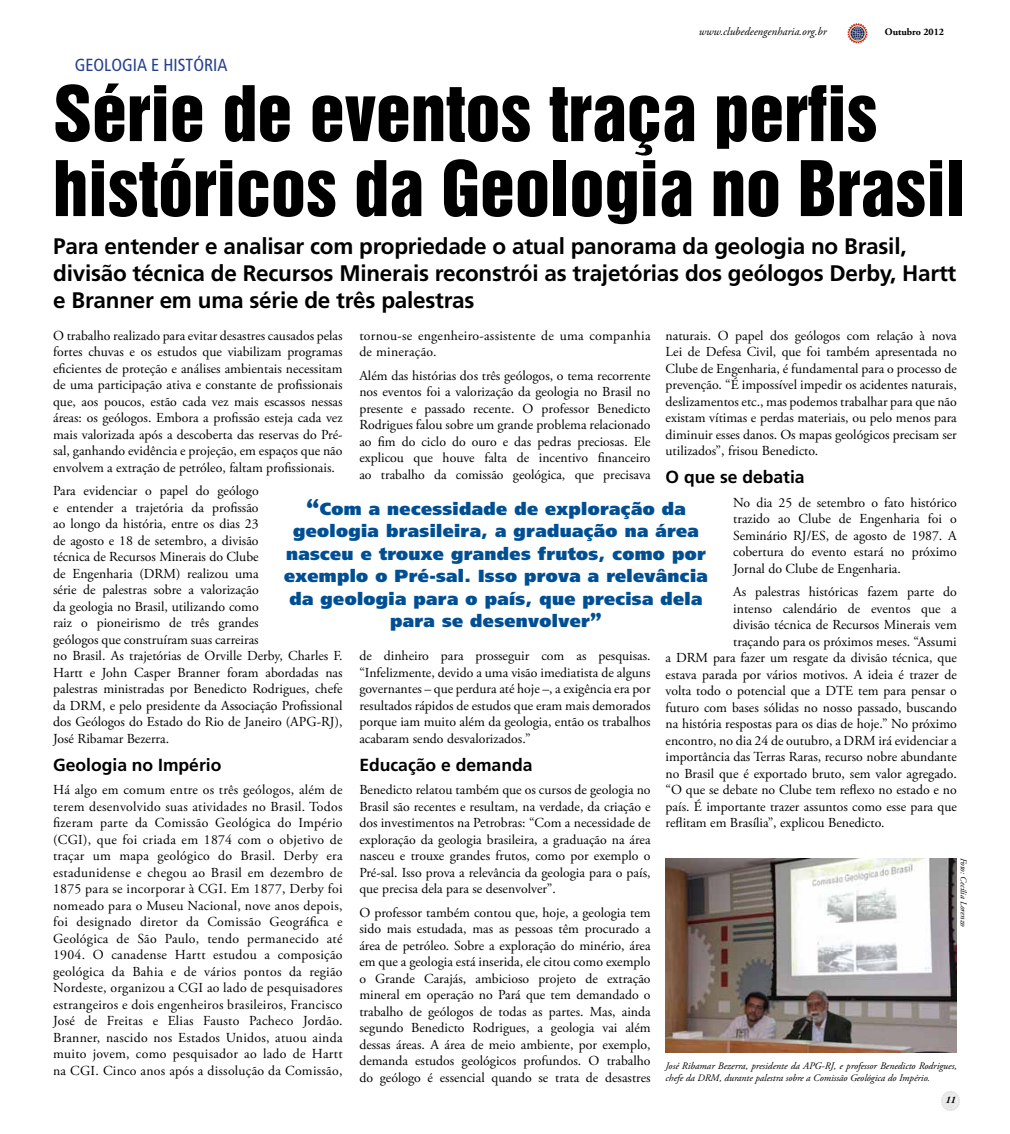
<style>
.page{position:relative;width:1010px;height:1134px;background:#fff}
.page>*{position:absolute;margin:0;border:0;box-sizing:border-box;transform-origin:0 0}
.t1{font:70px/75px "Helvetica Inserat LT Std";color:#000}
.t2{font:700 22.5px/27px "Frutiger";letter-spacing:-.01em;color:#000}
.t3{font:900 17.5px/22.5px "Frutiger";letter-spacing:.02em;color:#004f93;text-align:center}
.t4{font:700 17.5px "Frutiger";color:#000}
.t5{font:condensed 17.5px "Frutiger";color:#25408f}
.t6{font:13.75px/16.5px "Adobe Garamond Pro";color:#000;text-align:justify}
.t7{font:13.75px/16.5px "Adobe Garamond Pro";letter-spacing:.02em;color:#000}
.t8{font:italic 11.25px "Adobe Garamond Pro";color:#000}
.t9{font:italic 10px/12px "Adobe Garamond Pro";color:#000}
.t10{font:700 10px "Adobe Garamond Pro";color:#000}
.t11{font:italic 700 10px "Adobe Garamond Pro";color:#000}
.t12{font:italic 8.75px "Adobe Garamond Pro";color:#000}
.s1{font-family:"Cooper Black Std";font-weight:400;font-size:22.5px}
.s2{font-family:"Cooper Black Std";font-weight:400;font-size:20px}
</style>
<div class="page">
<img style="left:942px;top:1091px;width:17px;height:19px">
<svg style="left:847px;top:23px;width:20px;height:20px"></svg>
<img style="left:666px;top:858px;width:291px;height:194px">
<p class="t5" style="left:75px;top:54px;width:154px">GEOLOGIA E HISTÓRIA</p>
<p class="t8" style="left:699px;top:24px;width:129px">www.clubedeengenharia.org.br</p>
<p class="t10" style="left:885px;top:26px;width:61px">Outubro 2012</p>
<h1 class="t1" style="left:53px;top:78px;width:913px">Série de eventos traça perfis históricos da Geologia no Brasil</h1>
<h2 class="t2" style="left:53px;top:233px;width:905px">Para entender e analisar com propriedade o atual panorama da geologia no Brasil, divisão técnica de Recursos Minerais reconstrói as trajetórias dos geólogos Derby, Hartt e Branner em uma série de três palestras</h2>
<p class="t7" style="left:359px;top:327px;width:293px">tornou-se engenheiro-assistente de uma companhia de mineração.</p>
<p class="t6" style="left:359px;top:367px;width:293px">Além das histórias dos três geólogos, o tema recorrente nos eventos foi a valorização da geologia no Brasil no presente e passado recente. O professor Benedicto Rodrigues falou sobre um grande problema relacionado ao fim do ciclo do ouro e das pedras preciosas. Ele explicou que houve falta de incentivo financeiro ao trabalho da comissão geológica, que precisava</p>
<p class="t6" style="left:666px;top:327px;width:293px">naturais. O papel dos geólogos com relação à nova Lei de Defesa Civil, que foi também apresentada no Clube de Engenharia, é fundamental para o processo de prevenção. “É impossível impedir os acidentes naturais, deslizamentos etc., mas podemos trabalhar para que não existam vítimas e perdas materiais, ou pelo menos para diminuir esses danos. Os mapas geológicos precisam ser utilizados”, frisou Benedicto.</p>
<p class="t4" style="left:666px;top:467px;width:141px">O que se debatia</p>
<p class="t6" style="left:733px;top:495px;width:225px">No dia 25 de setembro o fato histórico trazido ao Clube de Engenharia foi o Seminário RJ/ES, de agosto de 1987. A cobertura do evento estará no próximo Jornal do Clube de Engenharia.</p>
<p class="t6" style="left:733px;top:584px;width:225px">As palestras históricas fazem parte do</p>
<p class="t6" style="left:733px;top:601px;width:225px">intenso calendário de eventos que a</p>
<p class="t6" style="left:733px;top:617px;width:225px">divisão técnica de Recursos Minerais vem</p>
<p class="t6" style="left:733px;top:634px;width:225px">traçando para os próximos meses. “Assumi</p>
<p class="t6" style="left:666px;top:650px;width:293px">a DRM para fazer um resgate da divisão técnica, que</p>
<p class="t6" style="left:666px;top:667px;width:293px">estava parada por vários motivos. A ideia é trazer de</p>
<p class="t6" style="left:666px;top:683px;width:293px">volta todo o potencial que a DTE tem para pensar o</p>
<p class="t6" style="left:666px;top:700px;width:293px">futuro com bases sólidas no nosso passado, buscando</p>
<p class="t6" style="left:666px;top:716px;width:293px">na história respostas para os dias de hoje.” No próximo</p>
<p class="t6" style="left:666px;top:733px;width:293px">encontro, no dia 24 de outubro, a DRM irá evidenciar a</p>
<p class="t6" style="left:666px;top:749px;width:293px">importância das Terras Raras, recurso nobre abundante</p>
<p class="t6" style="left:666px;top:766px;width:293px">no Brasil que é exportado bruto, sem valor agregado.</p>
<p class="t6" style="left:666px;top:782px;width:293px">“O que se debate no Clube tem reflexo no estado e no</p>
<p class="t6" style="left:666px;top:799px;width:293px">país. É importante trazer assuntos como esse para que</p>
<p class="t6" style="left:666px;top:815px;width:220px">reflitam em Brasília”, explicou Benedicto.</p>
<p class="t6" style="left:53px;top:327px;width:291px">O trabalho realizado para evitar desastres causados pelas fortes chuvas e os estudos que viabilizam programas eficientes de proteção e análises ambientais necessitam de uma participação ativa e constante de profissionais que, aos poucos, estão cada vez mais escassos nessas áreas: os geólogos. Embora a profissão esteja cada vez mais valorizada após a descoberta das reservas do Pré&shy;sal, ganhando evidência e projeção, em espaços que não envolvem a extração de petróleo, faltam profissionais.</p>
<p class="t6" style="left:53px;top:483px;width:291px;text-align:left">Para evidenciar o papel do geólogo<br>e entender a trajetória da profissão<br>ao longo da história, entre os dias 23<br>de agosto e 18 de setembro, a divisão<br>técnica de Recursos Minerais do Clube<br>de Engenharia (DRM) realizou uma<br>série de palestras sobre a valorização<br>da geologia no Brasil, utilizando como<br>raiz o pioneirismo de três grandes<br>geólogos que construíram suas carreiras<br>no Brasil. As trajetórias de Orville Derby, Charles F.<br>Hartt e John Casper Branner foram abordadas nas palestras ministradas por Benedicto Rodrigues, chefe da DRM, e pelo presidente da Associação Profissional dos Geólogos do Estado do Rio de Janeiro (APG-RJ), José Ribamar Bezerra.</p>
<p class="t4" style="left:53px;top:754px;width:170px">Geologia no Império</p>
<p class="t6" style="left:53px;top:782px;width:291px">Há algo em comum entre os três geólogos, além de terem desenvolvido suas atividades no Brasil. Todos fizeram parte da Comissão Geológica do Império (CGI), que foi criada em 1874 com o objetivo de traçar um mapa geológico do Brasil. Derby era estadunidense e chegou ao Brasil em dezembro de 1875 para se incorporar à CGI. Em 1877, Derby foi nomeado para o Museu Nacional, nove anos depois, foi designado diretor da Comissão Geográfica e Geológica de São Paulo, tendo permanecido até 1904. O canadense Hartt estudou a composição geológica da Bahia e de vários pontos da região Nordeste, organizou a CGI ao lado de pesquisadores estrangeiros e dois engenheiros brasileiros, Francisco José de Freitas e Elias Fausto Pacheco Jordão.<br>Branner, nascido nos Estados Unidos, atuou ainda muito jovem, como pesquisador ao lado de Hartt na CGI. Cinco anos após a dissolução da Comissão,</p>
<p class="t3" style="left:284px;top:497px;width:425px"><span class="s1">“</span>Com a necessidade de exploração da geologia brasileira, a graduação na área nasceu e trouxe grandes frutos, como por exemplo o Pré-sal. Isso prova a relevância da geologia para o país, que precisa dela para se desenvolver<span class="s2">”</span></p>
<p class="t6" style="left:359px;top:648px;width:293px">de dinheiro para prosseguir com as pesquisas. “Infelizmente, devido a uma visão imediatista de alguns governantes – que perdura até hoje –, a exigência era por resultados rápidos de estudos que eram mais demorados porque iam muito além da geologia, então os trabalhos acabaram sendo desvalorizados.”</p>
<p class="t4" style="left:359px;top:754px;width:175px">Educação e demanda</p>
<p class="t6" style="left:359px;top:782px;width:293px">Benedicto relatou também que os cursos de geologia no Brasil são recentes e resultam, na verdade, da criação e dos investimentos na Petrobras: “Com a necessidade de exploração da geologia brasileira, a graduação na área nasceu e trouxe grandes frutos, como por exemplo o Pré-sal. Isso prova a relevância da geologia para o país, que precisa dela para se desenvolver”.</p>
<p class="t6" style="left:359px;top:905px;width:293px">O professor também contou que, hoje, a geologia tem sido mais estudada, mas as pessoas têm procurado a área de petróleo. Sobre a exploração do minério, área em que a geologia está inserida, ele citou como exemplo o Grande Carajás, ambicioso projeto de extração mineral em operação no Pará que tem demandado o trabalho de geólogos de todas as partes. Mas, ainda segundo Benedicto Rodrigues, a geologia vai além dessas áreas. A área de meio ambiente, por exemplo, demanda estudos geológicos profundos. O trabalho do geólogo é essencial quando se trata de desastres</p>
<p class="t12" style="left:969px;top:858px;width:70px;rotate:90deg">Foto: Cecília Lorenzo</p>
<p class="t9" style="left:666px;top:1060px;width:293px">José Ribamar Bezerra, presidente da APG-RJ, e professor Benedicto Rodrigues, chefe da DRM, durante palestra sobre a Comissão Geológica do Império.</p>
<p class="t11" style="left:945px;top:1094px;width:12px">11</p>
</div>
